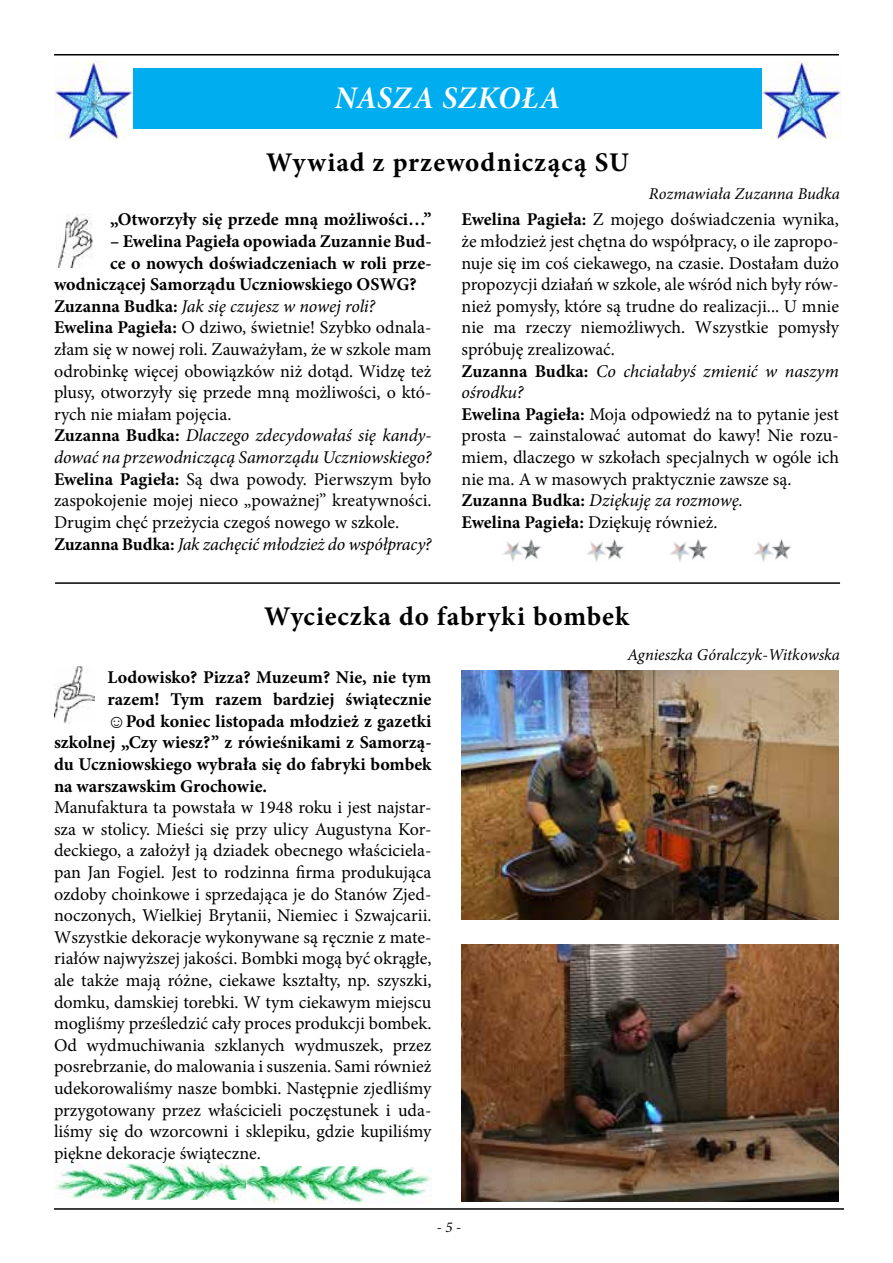
<style>
.page{position:relative;width:893px;height:1263px;background:#fff}
.page>*{position:absolute;margin:0;border:0;box-sizing:border-box;transform-origin:0 0}
.t1{font:31.5px "Minion Pro Bold It Subh";letter-spacing:.03em;color:#fff}
.t2{font:700 27px "Minion Pro";letter-spacing:.04em;color:#000}
.t3{font:18px/21.6px "Minion Pro";color:#000}
.t4{font:700 18px "Minion Pro";color:#000}
.t5{font:italic 18px "Minion Pro";letter-spacing:-.005em;color:#000}
.t6{font:italic 16.5px "Minion Pro";color:#000}
.t7{font:italic 15px "Minion Pro";color:#000}
.s1{font-weight:700;font-style:normal}
.s2{font-weight:700}
.s3{font-style:italic}
.s4{font-family:"Franklin Gothic";font-weight:600;font-stretch:condensed}
</style>
<div class="page">
<hr style="left:54px;top:54px;width:785px;height:2px;background:#000">
<hr style="left:54px;top:1208px;width:790px;height:2px;background:#000">
<div style="left:55px;top:69px;width:785px;height:60px;background:#00aeef"></div>
<img style="left:762px;top:61px;width:79px;height:78px">
<img style="left:54px;top:61px;width:79px;height:79px">
<img style="left:57px;top:214px;width:36px;height:54px">
<img style="left:54px;top:666px;width:40px;height:58px">
<hr style="left:55px;top:582px;width:785px;height:2px;background:#000">
<img style="left:461px;top:944px;width:378px;height:257px">
<img style="left:503px;top:539px;width:39px;height:23px">
<img style="left:587px;top:539px;width:38px;height:23px">
<img style="left:670px;top:539px;width:39px;height:23px">
<img style="left:754px;top:539px;width:38px;height:23px">
<img style="left:54px;top:1163px;width:193px;height:37px">
<img style="left:247px;top:1166px;width:184px;height:38px">
<img style="left:461px;top:670px;width:378px;height:249px">
<h1 class="t1" style="left:335px;top:76px;width:227px">NASZA SZKOŁA</h1>
<h2 class="t2" style="left:266px;top:143px;width:364px">Wywiad z przewodniczącą SU</h2>
<p class="t6" style="left:649px;top:182px;width:193px">Rozmawiała Zuzanna Budka</p>
<p class="t4" style="left:110px;top:207px;width:323px">„Otworzyły się przede mną możliwości…”</p>
<p class="t4" style="left:110px;top:229px;width:323px">– Ewelina Pagieła opowiada Zuzannie Bud-</p>
<p class="t4" style="left:110px;top:250px;width:323px">ce o nowych doświadczeniach w roli prze-</p>
<p class="t4" style="left:54px;top:272px;width:364px">wodniczącej Samorządu Uczniowskiego OSWG?</p>
<p class="t5" style="left:54px;top:294px;width:323px"><span class="s1">Zuzanna Budka:</span> Jak się czujesz w nowej roli?</p>
<p class="t3" style="left:54px;top:317px;width:379px"><span class="s2">Ewelina Pagieła:</span> O dziwo, świetnie! Szybko odnala-</p>
<p class="t3" style="left:54px;top:339px;width:379px">złam się w nowej roli. Zauważyłam, że w szkole mam</p>
<p class="t3" style="left:54px;top:360px;width:379px">odrobinkę więcej obowiązków niż dotąd. Widzę też</p>
<p class="t3" style="left:54px;top:382px;width:379px">plusy, otworzyły się przede mną możliwości, o któ-</p>
<p class="t3" style="left:54px;top:403px;width:179px">rych nie miałam pojęcia.</p>
<p class="t5" style="left:54px;top:423px;width:379px"><span class="s1">Zuzanna Budka:</span> Dlaczego zdecydowałaś się kandy-</p>
<p class="t5" style="left:54px;top:445px;width:379px">dować na przewodniczącą Samorządu Uczniowskiego?</p>
<p class="t3" style="left:54px;top:468px;width:379px"><span class="s2">Ewelina Pagieła:</span> Są dwa powody. Pierwszym było</p>
<p class="t3" style="left:54px;top:490px;width:379px">zaspokojenie mojej nieco „poważnej” kreatywności.</p>
<p class="t3" style="left:54px;top:511px;width:347px">Drugim chęć przeżycia czegoś nowego w szkole.</p>
<p class="t5" style="left:54px;top:531px;width:379px"><span class="s1">Zuzanna Budka:</span> Jak zachęcić młodzież do współpracy?</p>
<p class="t3" style="left:461px;top:209px;width:379px"><span class="s2">Ewelina Pagieła:</span> Z mojego doświadczenia wynika, że młodzież jest chętna do współpracy, o ile zapropo&shy;nuje się im coś ciekawego, na czasie. Dostałam dużo propozycji działań w szkole, ale wśród nich były rów&shy;nież pomysły, które są trudne do realizacji... U mnie nie ma rzeczy niemożliwych. Wszystkie pomysły spróbuję zrealizować.<br><span class="s2">Zuzanna Budka:</span> <span class="s3">Co chciałabyś zmienić w naszym ośrodku?<br></span><span class="s2">Ewelina Pagieła:</span> Moja odpowiedź na to pytanie jest prosta – zainstalować automat do kawy! Nie rozu&shy;miem, dlaczego w szkołach specjalnych w ogóle ich nie ma. A w masowych praktycznie zawsze są.<br><span class="s2">Zuzanna Budka:</span> <span class="s3">Dziękuję za rozmowę.<br></span><span class="s2">Ewelina Pagieła:</span> Dziękuję również.</p>
<h2 class="t2" style="left:264px;top:597px;width:366px">Wycieczka do fabryki bombek</h2>
<p class="t4" style="left:107px;top:665px;width:325px">Lodowisko? Pizza? Muzeum? Nie, nie tym</p>
<p class="t4" style="left:107px;top:687px;width:325px">razem! Tym razem bardziej świątecznie</p>
<p class="t4" style="left:107px;top:708px;width:326px"><span class="s4">☺</span>Pod koniec listopada młodzież z gazetki</p>
<p class="t4" style="left:54px;top:730px;width:379px">szkolnej „Czy wiesz?” z rówieśnikami z Samorzą-</p>
<p class="t4" style="left:54px;top:751px;width:379px">du Uczniowskiego wybrała się do fabryki bombek</p>
<p class="t4" style="left:54px;top:773px;width:215px">na warszawskim Grochowie.</p>
<p class="t3" style="left:54px;top:797px;width:379px;text-align:justify">Manufaktura ta powstała w 1948 roku i jest najstar&shy;sza w stolicy. Mieści się przy ulicy Augustyna Kor&shy;deckiego, a założył ją dziadek obecnego właściciela&shy;pan Jan Fogiel. Jest to rodzinna firma produkująca ozdoby choinkowe i sprzedająca je do Stanów Zjed&shy;noczonych, Wielkiej Brytanii, Niemiec i Szwajcarii.<br>Wszystkie dekoracje wykonywane są ręcznie z mate&shy;riałów najwyższej jakości. Bombki mogą być okrągłe, ale także mają różne, ciekawe kształty, np. szyszki, domku, damskiej torebki. W tym ciekawym miejscu mogliśmy prześledzić cały proces produkcji bombek.<br>Od wydmuchiwania szklanych wydmuszek, przez posrebrzanie, do malowania i suszenia. Sami również udekorowaliśmy nasze bombki. Następnie zjedliśmy przygotowany przez właścicieli poczęstunek i uda&shy;liśmy się do wzorcowni i sklepiku, gdzie kupiliśmy piękne dekoracje świąteczne.</p>
<p class="t7" style="left:437px;top:1217px;width:26px">- 5 -</p>
<p class="t6" style="left:627px;top:643px;width:214px">Agnieszka Góralczyk-Witkowska</p>
</div>
